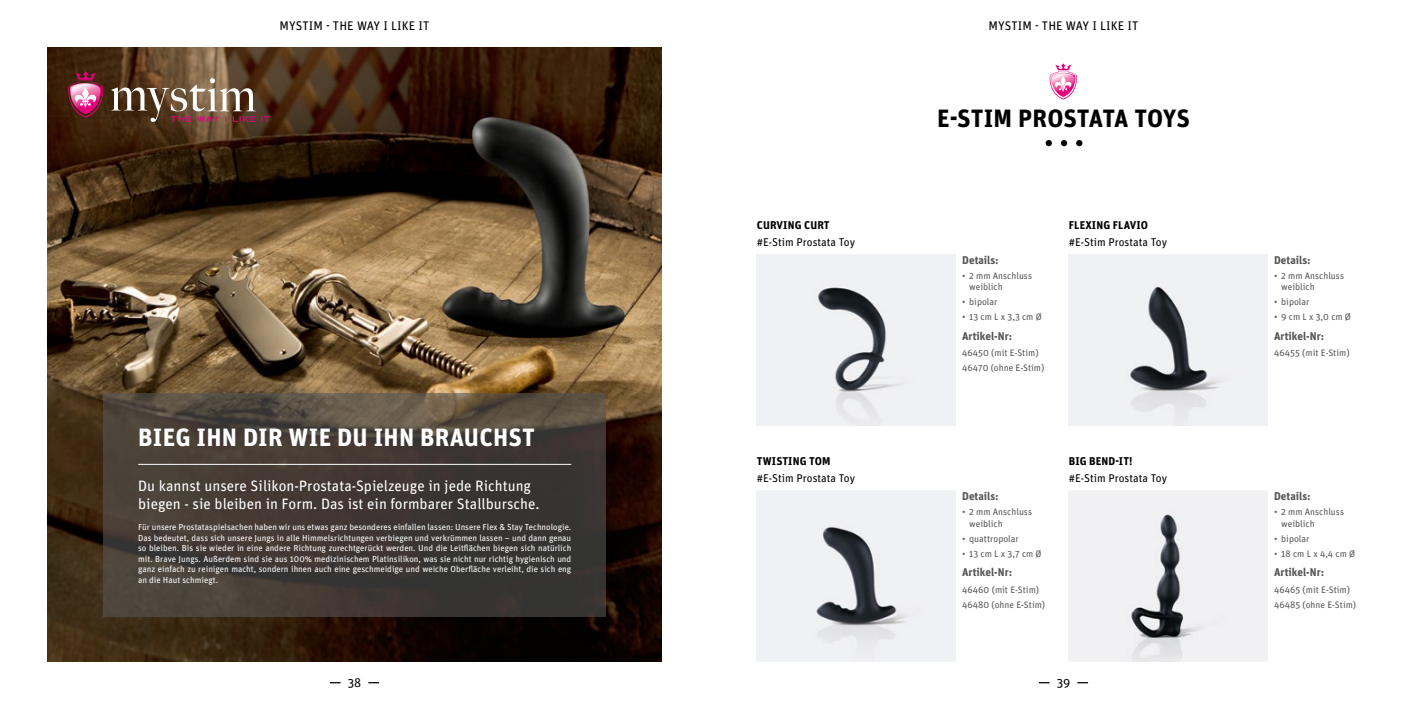
<style>
.page{position:relative;width:1418px;height:709px;background:#fff}
.page>*{position:absolute;margin:0;border:0;box-sizing:border-box;transform-origin:0 0}
.t1{font:700 25px "Unit Pro";letter-spacing:.01em;color:#fff}
.t2{font:700 25px "Unit Pro";letter-spacing:-.005em;color:#000}
.t3{font:15px/18px "Unit Pro";color:#fff}
.t4{font:12.5px "Unit Pro";letter-spacing:.01em;color:#000}
.t5{font:700 11.25px "Unit Pro";color:#565655}
.t6{font:11.25px "Unit Pro";color:#000}
.t7{font:700 11.25px "Unit Pro";letter-spacing:.01em;color:#000}
.t8{font:9.38px/11.2px "Unit Pro";color:#565655}
.t9{font:8.75px/10.5px "Unit Pro";color:#fff;text-align:justify}
</style>
<div class="page">
<img style="left:48px;top:48px;width:613px;height:613px">
<img style="left:756px;top:490px;width:199px;height:171px">
<img style="left:756px;top:254px;width:199px;height:171px">
<img style="left:1068px;top:254px;width:198px;height:171px">
<img style="left:1068px;top:490px;width:198px;height:171px">
<svg style="left:103px;top:393px;width:503px;height:224px;background:#443d37"></svg>
<hr style="left:138px;top:464px;width:433px;height:1px;background:#fff">
<svg style="left:1045px;top:140px;width:6px;height:6px"></svg>
<div style="left:1060px;top:140px;width:7px;height:6px;background:#000;border-radius:50%"></div>
<svg style="left:1076px;top:140px;width:6px;height:6px"></svg>
<svg style="left:111px;top:78px;width:159px;height:44px;background:#7d614f"></svg>
<svg style="left:68px;top:71px;width:35px;height:47px;background:#9d4c65"></svg>
<svg style="left:1049px;top:63px;width:27px;height:36px"></svg>
<h3 class="t4" style="left:280px;top:17px;width:151px">MYSTIM - THE WAY I LIKE IT</h3>
<h3 class="t4" style="left:988px;top:17px;width:151px">MYSTIM - THE WAY I LIKE IT</h3>
<h1 class="t1" style="left:138px;top:419px;width:398px">BIEG IHN DIR WIE DU IHN BRAUCHST</h1>
<h2 class="t3" style="left:138px;top:476px;width:403px">Du kannst unsere Silikon-Prostata-Spielzeuge in jede Richtung biegen - sie bleiben in Form. Das ist ein formbarer Stallbursche.</h2>
<p class="t9" style="left:138px;top:521px;width:434px">Für unsere Prostataspielsachen haben wir uns etwas ganz besonderes einfallen lassen: Unsere Flex &amp; Stay Technologie.<br>Das bedeutet, dass sich unsere Jungs in alle Himmelsrichtungen verbiegen und verkrümmen lassen – und dann genau so bleiben. Bis sie wieder in eine andere Richtung zurechtgerückt werden. Und die Leitflächen biegen sich natürlich mit. Brave Jungs. Außerdem sind sie aus 100% medizinischem Platinsilikon, was sie nicht nur richtig hygienisch und ganz einfach zu reinigen macht, sondern ihnen auch eine geschmeidige und weiche Oberfläche verleiht, die sich eng an die Haut schmiegt.</p>
<p class="t7" style="left:757px;top:217px;width:74px">CURVING CURT</p>
<p class="t6" style="left:756px;top:234px;width:100px">#E-Stim Prostata Toy</p>
<p class="t7" style="left:757px;top:453px;width:75px">TWISTING TOM</p>
<p class="t6" style="left:756px;top:470px;width:100px">#E-Stim Prostata Toy</p>
<h1 class="t2" style="left:937px;top:100px;width:254px">E-STIM PROSTATA TOYS</h1>
<p class="t5" style="left:962px;top:252px;width:38px">Details:</p>
<p class="t8" style="left:969px;top:270px;width:64px;text-indent:-7px">• 2 mm Anschluss weiblich</p>
<p class="t8" style="left:962px;top:296px;width:37px">• bipolar</p>
<p class="t8" style="left:962px;top:311px;width:81px">• 13 cm L x 3,3 cm Ø</p>
<p class="t5" style="left:962px;top:328px;width:52px">Artikel-Nr:</p>
<p class="t8" style="left:962px;top:345px;width:84px;line-height:15px">46450 (mit E-Stim)<br>46470 (ohne E-Stim)</p>
<p class="t7" style="left:1068px;top:217px;width:81px">FLEXING FLAVIO</p>
<p class="t6" style="left:1068px;top:234px;width:100px">#E-Stim Prostata Toy</p>
<p class="t5" style="left:962px;top:488px;width:38px">Details:</p>
<p class="t8" style="left:969px;top:506px;width:64px;text-indent:-7px">• 2 mm Anschluss weiblich</p>
<p class="t8" style="left:962px;top:532px;width:58px">• quattropolar</p>
<p class="t8" style="left:962px;top:547px;width:81px">• 13 cm L x 3,7 cm Ø</p>
<p class="t5" style="left:962px;top:564px;width:52px">Artikel-Nr:</p>
<p class="t8" style="left:962px;top:581px;width:85px;line-height:15px">46460 (mit E-Stim)<br>46480 (ohne E-Stim)</p>
<p class="t7" style="left:1068px;top:453px;width:65px">BIG BEND-IT!</p>
<p class="t6" style="left:1068px;top:470px;width:100px">#E-Stim Prostata Toy</p>
<h3 class="t4" style="left:348px;top:674px;width:15px">38</h3>
<h3 class="t4" style="left:1056px;top:674px;width:15px">39</h3>
<p class="t5" style="left:1274px;top:252px;width:38px">Details:</p>
<p class="t8" style="left:1281px;top:270px;width:64px;text-indent:-7px">• 2 mm Anschluss weiblich</p>
<p class="t8" style="left:1274px;top:296px;width:37px">• bipolar</p>
<p class="t8" style="left:1274px;top:311px;width:78px">• 9 cm L x 3,0 cm Ø</p>
<p class="t5" style="left:1274px;top:328px;width:52px">Artikel-Nr:</p>
<p class="t8" style="left:1274px;top:347px;width:77px">46455 (mit E-Stim)</p>
<p class="t5" style="left:1274px;top:488px;width:38px">Details:</p>
<p class="t8" style="left:1281px;top:506px;width:64px;text-indent:-7px">• 2 mm Anschluss weiblich</p>
<p class="t8" style="left:1274px;top:532px;width:37px">• bipolar</p>
<p class="t8" style="left:1274px;top:547px;width:83px">• 18 cm L x 4,4 cm Ø</p>
<p class="t5" style="left:1274px;top:564px;width:52px">Artikel-Nr:</p>
<p class="t8" style="left:1274px;top:581px;width:84px;line-height:15px">46465 (mit E-Stim)<br>46485 (ohne E-Stim)</p>
</div>
